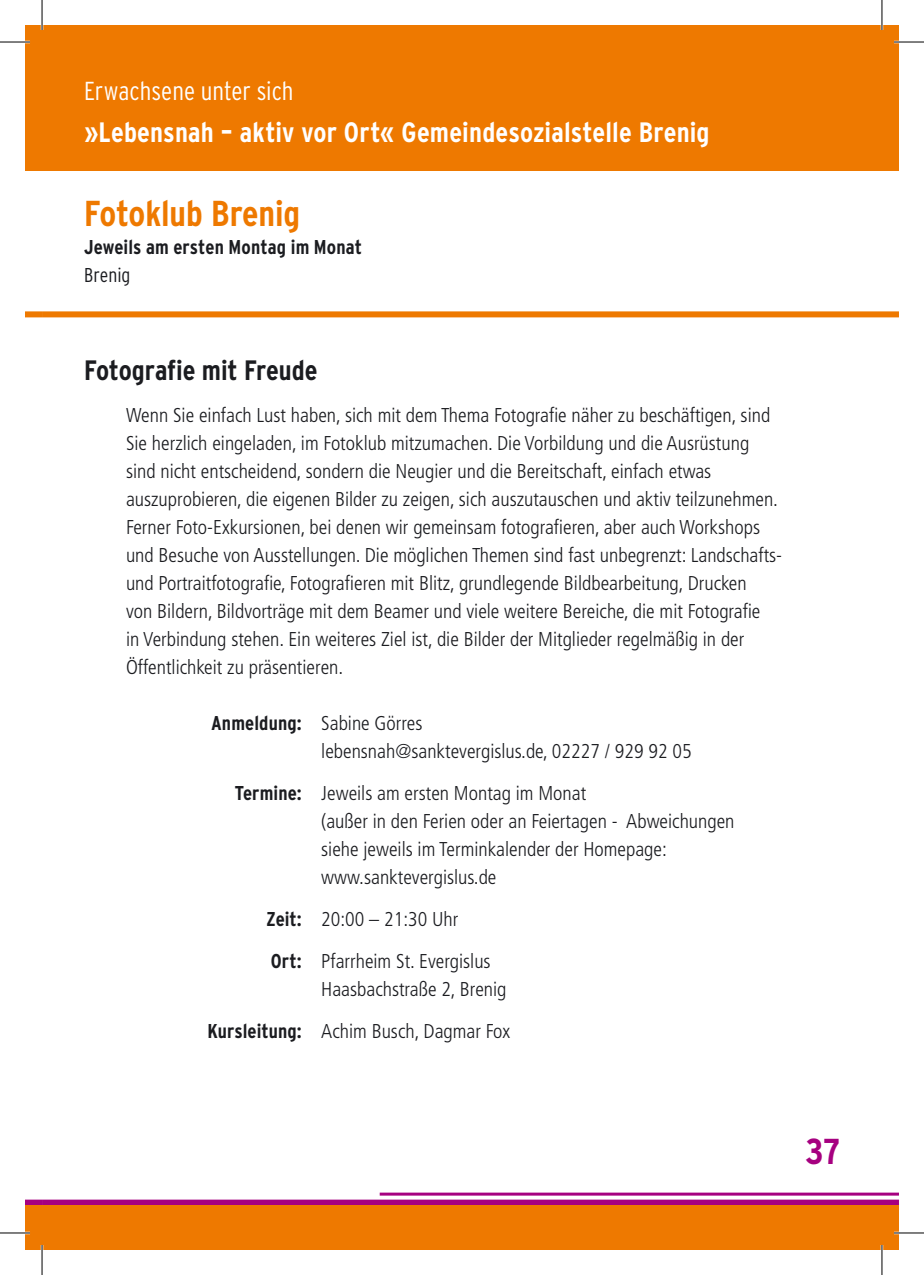
<style>
.page{position:relative;width:924px;height:1275px;background:#fff}
.page>*{position:absolute;margin:0;border:0;box-sizing:border-box;transform-origin:0 0}
.Kurstitel{font:700 36px "Interstate Condensed";letter-spacing:-.005em;color:#ee7900}
.t1{font:700 36px "Interstate Condensed";color:#a60080}
.Anbieter{font:700 28px "Interstate Condensed";letter-spacing:.005em;color:#fff}
.Headline{font:700 28px "Interstate Condensed";letter-spacing:-.005em;color:#1b1c20}
.Columne_Kategorie{font:300 26px "Interstate Condensed";color:#fff}
.Fließtext{font:300 condensed 20px/28px "Frutiger LT Std";color:#1b1c20}
.Tabelle_rechts{font:300 condensed 20px/28px "Frutiger LT Std";color:#1b1c20}
.Tabelle_links{font:700 20px "Interstate Condensed";letter-spacing:.005em;color:#1b1c20}
.Zeitraum{font:700 20px "Interstate Condensed";letter-spacing:.005em;color:#1b1c20}
.Ort{font:300 20px "Interstate Condensed";color:#1b1c20}
</style>
<div class="page">
<div style="left:25px;top:311px;width:17px;height:6px;background:#ee7900"></div>
<div style="left:42px;top:311px;width:856px;height:6px;background:#ee7900"></div>
<hr style="left:379px;top:1192px;width:519px;height:3px;background:#a60080">
<div style="left:25px;top:1199px;width:17px;height:6px;background:#a60080"></div>
<div style="left:42px;top:1199px;width:856px;height:6px;background:#a60080"></div>
<div style="left:25px;top:25px;width:17px;height:145px;background:#ee7900"></div>
<div style="left:42px;top:25px;width:856px;height:145px;background:#ee7900"></div>
<div style="left:25px;top:1205px;width:17px;height:45px;background:#ee7900"></div>
<div style="left:42px;top:1205px;width:856px;height:45px;background:#ee7900"></div>
<hr style="left:0;top:41px;width:30px;height:2px;background:#fff">
<hr style="left:893px;top:41px;width:30px;height:2px;background:#fff">
<hr style="left:0;top:1231px;width:30px;height:3px;background:#fff">
<hr style="left:893px;top:1231px;width:30px;height:3px;background:#fff">
<hr style="left:41px;top:0;width:2px;height:30px;background:#fff">
<hr style="left:41px;top:1245px;width:2px;height:30px;background:#fff">
<hr style="left:880px;top:0;width:2px;height:30px;background:#fff">
<hr style="left:880px;top:1245px;width:2px;height:30px;background:#fff">
<hr style="left:0;top:42px;width:30px;height:1px;background:#000">
<hr style="left:893px;top:42px;width:30px;height:1px;background:#000">
<hr style="left:0;top:1232px;width:30px;height:1px;background:#000">
<hr style="left:893px;top:1232px;width:30px;height:1px;background:#000">
<hr style="left:42px;top:0;width:1px;height:30px;background:#000">
<hr style="left:42px;top:1245px;width:1px;height:30px;background:#000">
<hr style="left:881px;top:0;width:1px;height:30px;background:#000">
<hr style="left:881px;top:1245px;width:1px;height:30px;background:#000">
<p class="Columne_Kategorie" style="left:84px;top:76px;width:211px">Erwachsene unter sich</p>
<p class="Anbieter" style="left:84px;top:117px;width:626px">»Lebensnah – aktiv vor Ort« Gemeindesozialstelle Brenig</p>
<p class="Kurstitel" style="left:84px;top:193px;width:217px">Fotoklub Brenig</p>
<p class="Zeitraum" style="left:84px;top:236px;width:279px">Jeweils am ersten Montag im Monat</p>
<p class="Ort" style="left:84px;top:264px;width:48px">Brenig</p>
<p class="Headline" style="left:84px;top:355px;width:235px">Fotografie mit Freude</p>
<p class="Fließtext" style="left:126px;top:401px;width:657px">Wenn Sie einfach Lust haben, sich mit dem Thema Fotografie näher zu beschäftigen, sind Sie herzlich eingeladen, im Fotoklub mitzumachen. Die Vorbildung und die Ausrüstung sind nicht entscheidend, sondern die Neugier und die Bereitschaft, einfach etwas auszuprobieren, die eigenen Bilder zu zeigen, sich auszutauschen und aktiv teilzunehmen.<br>Ferner Foto-Exkursionen, bei denen wir gemeinsam fotografieren, aber auch Workshops und Besuche von Ausstellungen. Die möglichen Themen sind fast unbegrenzt: Landschafts&shy;und Portraitfotografie, Fotografieren mit Blitz, grundlegende Bildbearbeitung, Drucken<br>von Bildern, Bildvorträge mit dem Beamer und viele weitere Bereiche, die mit Fotografie<br>in Verbindung stehen. Ein weiteres Ziel ist, die Bilder der Mitglieder regelmäßig in der Öffentlichkeit zu präsentieren.</p>
<p class="Tabelle_links" style="left:211px;top:712px;width:92px">Anmeldung:</p>
<p class="Tabelle_rechts" style="left:321px;top:709px;width:103px">Sabine Görres</p>
<p class="Tabelle_rechts" style="left:321px;top:737px;width:372px">lebensnah@sanktevergislus.de, 02227 / 929 92 05</p>
<p class="Tabelle_links" style="left:234px;top:782px;width:69px">Termine:</p>
<p class="Tabelle_rechts" style="left:321px;top:779px;width:414px">Jeweils am ersten Montag im Monat<br>(außer in den Ferien oder an Feiertagen - Abweichungen siehe jeweils im Terminkalender der Homepage:</p>
<p class="Tabelle_rechts" style="left:321px;top:863px;width:177px">www.sanktevergislus.de</p>
<p class="Tabelle_links" style="left:266px;top:908px;width:37px">Zeit:</p>
<p class="Tabelle_rechts" style="left:321px;top:905px;width:139px">20:00 – 21:30 Uhr</p>
<p class="Tabelle_links" style="left:270px;top:950px;width:33px">Ort:</p>
<p class="Tabelle_rechts" style="left:321px;top:947px;width:171px">Pfarrheim St. Evergislus</p>
<p class="Tabelle_rechts" style="left:321px;top:975px;width:187px">Haasbachstraße 2, Brenig</p>
<p class="Tabelle_links" style="left:207px;top:1020px;width:96px">Kursleitung:</p>
<p class="Tabelle_rechts" style="left:321px;top:1017px;width:190px">Achim Busch, Dagmar Fox</p>
<h1 class="t1" style="left:805px;top:1131px;width:36px">37</h1>
</div>
